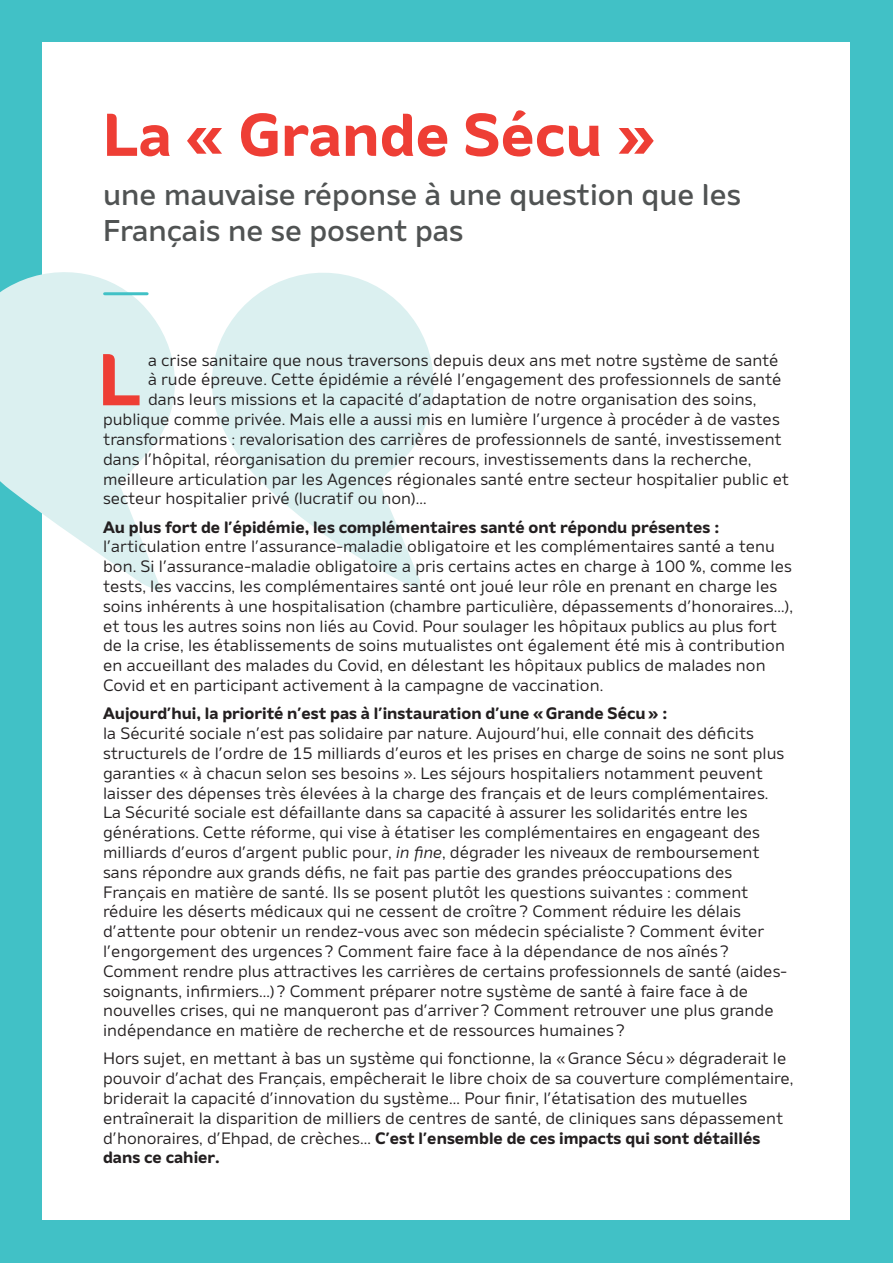
<style>
.page{position:relative;width:893px;height:1263px;background:#fff}
.page>*{position:absolute;margin:0;border:0;box-sizing:border-box;transform-origin:0 0}
.t1{font:700 72.9px "Amino";color:#ee3e35}
.t2{font:700 60px "Amino";color:#ee3e35}
.t3{font:500 30px/36px "Amino";color:#505353}
.t4{font:16.5px/19.8px "Amino";color:#231f20}
.t5{font:700 16.5px "Amino";color:#231f20}
.s1{font-style:italic}
.s2{font-weight:700}
</style>
<div class="page">
<div style="left:0;top:0;width:892px;height:1263px;background:#41c1c6"></div>
<div style="left:43px;top:42px;width:807px;height:1178px;background:#fff"></div>
<svg style="left:0;top:262px;width:175px;height:331px;fill:#dbf0f0"></svg>
<svg style="left:212px;top:273px;width:222px;height:318px;fill:#dbf0f0"></svg>
<hr style="left:105px;top:292px;width:42px;height:3px;background:#41c1c6">
<h2 class="t2" style="left:103px;top:97px;width:553px">La « Grande Sécu »</h2>
<h3 class="t3" style="left:103px;top:175px;width:640px">une mauvaise réponse à une question que les<br>Français ne se posent pas</h3>
<h1 class="t1" style="left:98px;top:334px;width:44px">L</h1>
<p class="t4" style="left:148px;top:350px;width:632px">a crise sanitaire que nous traversons depuis deux ans met notre système de santé</p>
<p class="t4" style="left:148px;top:369px;width:635px">à rude épreuve. Cette épidémie a révélé l’engagement des professionnels de santé</p>
<p class="t4" style="left:148px;top:389px;width:610px">dans leurs missions et la capacité d’adaptation de notre organisation des soins,</p>
<p class="t4" style="left:103px;top:409px;width:678px">publique comme privée. Mais elle a aussi mis en lumière l’urgence à procéder à de vastes</p>
<p class="t4" style="left:103px;top:429px;width:680px">transformations : revalorisation des carrières de professionnels de santé, investissement</p>
<p class="t4" style="left:103px;top:449px;width:650px">dans l’hôpital, réorganisation du premier recours, investissements dans la recherche,</p>
<p class="t4" style="left:103px;top:468px;width:688px">meilleure articulation par les Agences régionales santé entre secteur hospitalier public et</p>
<p class="t4" style="left:103px;top:488px;width:325px">secteur hospitalier privé (lucratif ou non)…</p>
<p class="t5" style="left:103px;top:516px;width:618px">Au plus fort de l’épidémie, les complémentaires santé ont répondu présentes :</p>
<p class="t4" style="left:103px;top:536px;width:691px">l’articulation entre l’assurance-maladie obligatoire et les complémentaires santé a tenu bon. Si l’assurance-maladie obligatoire a pris certains actes en charge à 100 %, comme les tests, les vaccins, les complémentaires santé ont joué leur rôle en prenant en charge les soins inhérents à une hospitalisation (chambre particulière, dépassements d’honoraires…), et tous les autres soins non liés au Covid. Pour soulager les hôpitaux publics au plus fort de la crise, les établissements de soins mutualistes ont également été mis à contribution en accueillant des malades du Covid, en délestant les hôpitaux publics de malades non Covid et en participant activement à la campagne de vaccination.</p>
<p class="t5" style="left:103px;top:703px;width:566px">Aujourd’hui, la priorité n’est pas à l’instauration d’une «Grande Sécu» :</p>
<p class="t4" style="left:103px;top:723px;width:685px">la Sécurité sociale n’est pas solidaire par nature. Aujourd’hui, elle connait des déficits structurels de l’ordre de 15 milliards d’euros et les prises en charge de soins ne sont plus garanties « à chacun selon ses besoins ». Les séjours hospitaliers notamment peuvent laisser des dépenses très élevées à la charge des français et de leurs complémentaires.<br>La Sécurité sociale est défaillante dans sa capacité à assurer les solidarités entre les générations. Cette réforme, qui vise à étatiser les complémentaires en engageant des milliards d’euros d’argent public pour, <span class="s1">in fine</span>, dégrader les niveaux de remboursement sans répondre aux grands défis, ne fait pas partie des grandes préoccupations des Français en matière de santé. Ils se posent plutôt les questions suivantes : comment réduire les déserts médicaux qui ne cessent de croître? Comment réduire les délais d’attente pour obtenir un rendez-vous avec son médecin spécialiste? Comment éviter l’engorgement des urgences? Comment faire face à la dépendance de nos aînés?<br>Comment rendre plus attractives les carrières de certains professionnels de santé (aides&shy;soignants, infirmiers…)? Comment préparer notre système de santé à faire face à de nouvelles crises, qui ne manqueront pas d’arriver? Comment retrouver une plus grande indépendance en matière de recherche et de ressources humaines?</p>
<p class="t4" style="left:103px;top:1048px;width:692px">Hors sujet, en mettant à bas un système qui fonctionne, la «Grance Sécu» dégraderait le pouvoir d’achat des Français, empêcherait le libre choix de sa couverture complémentaire, briderait la capacité d’innovation du système… Pour finir, l’étatisation des mutuelles entraînerait la disparition de milliers de centres de santé, de cliniques sans dépassement d’honoraires, d’Ehpad, de crèches… <span class="s2">C’est l’ensemble de ces impacts qui sont détaillés dans ce cahier.</span></p>
</div>
